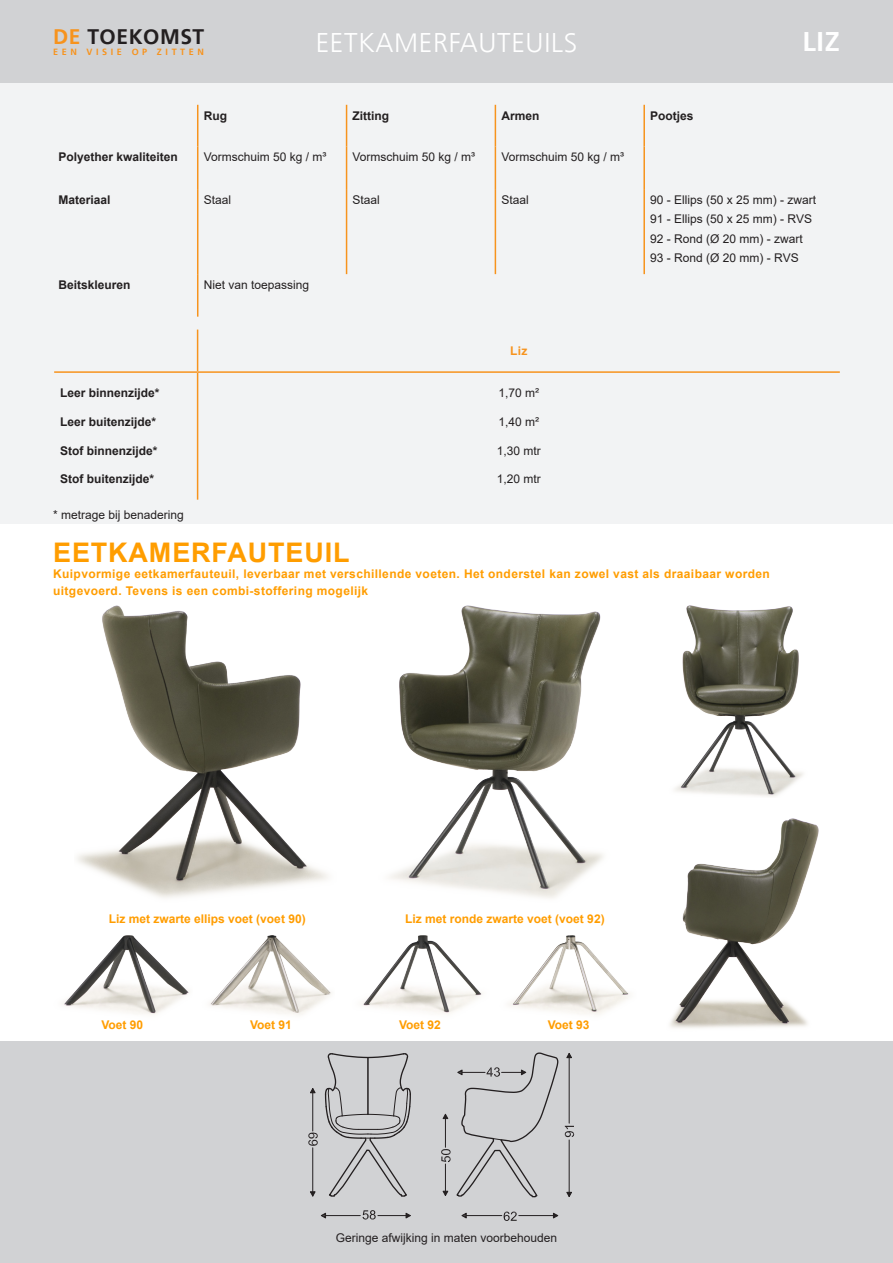
<style>
.page{position:relative;width:893px;height:1263px;background:#fff}
.page>*{position:absolute;margin:0;border:0;box-sizing:border-box;transform-origin:0 0}
.t1{font:300 27px "Frutiger";letter-spacing:.025em;color:#fff}
.t2{font:700 27px "Arial";letter-spacing:.03em;color:#ff9d00}
.t3{font:700 27px "Frutiger";color:#fff}
.t4{font:700 21px "Frutiger";letter-spacing:.025em;color:#231f20}
.t5{font:12px "Arial";color:#231f20}
.t6{font:700 12px "Arial";letter-spacing:.03em;color:#ff9d00}
.t7{font:700 12px "Arial";color:#231f20}
.t8{font:700 12px "Arial";color:#ff9d00}
.t9{font:700 12px "Arial";color:#f7931d}
.t10{font:700 9px "Frutiger";letter-spacing:.4em;color:#f7931d}
.s1{color:#f7931d}
</style>
<div class="page">
<div style="left:0;top:0;width:893px;height:84px;background:#d1d2d4"></div>
<div style="left:0;top:1042px;width:893px;height:221px;background:#d1d2d4"></div>
<hr style="left:326px;top:1215px;width:34px;height:1px;background:#231f20">
<hr style="left:378px;top:1215px;width:32px;height:1px;background:#231f20">
<hr style="left:466px;top:1215px;width:36px;height:1px;background:#231f20">
<hr style="left:519px;top:1215px;width:39px;height:1px;background:#231f20">
<svg style="left:363px;top:1210px;width:13px;height:10px"></svg>
<svg style="left:503px;top:1211px;width:14px;height:10px"></svg>
<hr style="left:569px;top:1053px;width:1px;height:70px;background:#231f20">
<hr style="left:569px;top:1140px;width:1px;height:56px;background:#231f20">
<svg style="left:565px;top:1126px;width:10px;height:11px"></svg>
<svg style="left:461px;top:1213px;width:6px;height:5px"></svg>
<svg style="left:321px;top:1213px;width:5px;height:5px"></svg>
<svg style="left:553px;top:1213px;width:5px;height:5px"></svg>
<svg style="left:406px;top:1213px;width:5px;height:5px"></svg>
<svg style="left:566px;top:1053px;width:6px;height:5px"></svg>
<svg style="left:566px;top:1192px;width:6px;height:5px"></svg>
<svg style="left:441px;top:1052px;width:118px;height:146px"></svg>
<svg style="left:308px;top:1053px;width:103px;height:144px"></svg>
<img style="left:77px;top:606px;width:251px;height:292px">
<img style="left:670px;top:819px;width:149px;height:209px">
<img style="left:390px;top:606px;width:213px;height:292px">
<img style="left:675px;top:606px;width:128px;height:191px">
<img style="left:62px;top:935px;width:127px;height:80px">
<img style="left:210px;top:935px;width:121px;height:80px">
<img style="left:362px;top:935px;width:120px;height:79px">
<img style="left:509px;top:935px;width:121px;height:80px">
<div style="left:0;top:84px;width:893px;height:440px;background:#f2f3f4"></div>
<hr style="left:197px;top:105px;width:1px;height:42px;background:#f7931d">
<hr style="left:346px;top:105px;width:1px;height:42px;background:#f7931d">
<hr style="left:495px;top:105px;width:1px;height:42px;background:#f7931d">
<hr style="left:643px;top:105px;width:2px;height:42px;background:#f7931d">
<hr style="left:197px;top:147px;width:1px;height:42px;background:#f7931d">
<hr style="left:346px;top:147px;width:1px;height:42px;background:#f7931d">
<hr style="left:495px;top:147px;width:1px;height:42px;background:#f7931d">
<hr style="left:643px;top:147px;width:2px;height:42px;background:#f7931d">
<hr style="left:197px;top:189px;width:1px;height:85px;background:#f7931d">
<hr style="left:346px;top:189px;width:1px;height:85px;background:#f7931d">
<hr style="left:495px;top:189px;width:1px;height:85px;background:#f7931d">
<hr style="left:643px;top:189px;width:2px;height:85px;background:#f7931d">
<hr style="left:197px;top:274px;width:1px;height:43px;background:#f7931d">
<hr style="left:197px;top:330px;width:1px;height:41px;background:#f7931d">
<hr style="left:54px;top:371px;width:144px;height:2px;background:#f7931d">
<hr style="left:198px;top:371px;width:642px;height:2px;background:#f7931d">
<hr style="left:197px;top:373px;width:1px;height:127px;background:#f7931d">
<p class="t4" style="left:53px;top:24px;width:153px"><span class="s1">DE</span> TOEKOMST</p>
<p class="t10" style="left:53px;top:46px;width:152px">EEN VISIE OP ZITTEN</p>
<p class="t1" style="left:316px;top:27px;width:263px">EETKAMERFAUTEUILS</p>
<p class="t3" style="left:802px;top:26px;width:39px">LIZ</p>
<p class="t7" style="left:204px;top:107px;width:25px">Rug</p>
<p class="t7" style="left:353px;top:107px;width:38px">Zitting</p>
<p class="t7" style="left:501px;top:107px;width:40px">Armen</p>
<p class="t7" style="left:650px;top:107px;width:45px">Pootjes</p>
<p class="t7" style="left:59px;top:149px;width:121px">Polyether kwaliteiten</p>
<p class="t5" style="left:204px;top:149px;width:124px">Vormschuim 50 kg / m³</p>
<p class="t5" style="left:353px;top:149px;width:124px">Vormschuim 50 kg / m³</p>
<p class="t5" style="left:501px;top:149px;width:124px">Vormschuim 50 kg / m³</p>
<p class="t7" style="left:59px;top:191px;width:54px">Materiaal</p>
<p class="t5" style="left:204px;top:191px;width:29px">Staal</p>
<p class="t5" style="left:353px;top:191px;width:29px">Staal</p>
<p class="t5" style="left:501px;top:191px;width:29px">Staal</p>
<p class="t5" style="left:650px;top:191px;width:168px">90 - Ellips (50 x 25 mm) - zwart</p>
<p class="t5" style="left:650px;top:211px;width:163px">91 - Ellips (50 x 25 mm) - RVS</p>
<p class="t5" style="left:650px;top:230px;width:154px">92 - Rond (Ø 20 mm) - zwart</p>
<p class="t5" style="left:650px;top:250px;width:150px">93 - Rond (Ø 20 mm) - RVS</p>
<p class="t7" style="left:59px;top:276px;width:74px">Beitskleuren</p>
<p class="t5" style="left:204px;top:276px;width:107px">Niet van toepassing</p>
<p class="t7" style="left:60px;top:384px;width:101px">Leer binnenzijde*</p>
<p class="t7" style="left:60px;top:413px;width:98px">Leer buitenzijde*</p>
<p class="t7" style="left:60px;top:442px;width:99px">Stof binnenzijde*</p>
<p class="t7" style="left:60px;top:471px;width:96px">Stof buitenzijde*</p>
<p class="t5" style="left:53px;top:506px;width:132px">* metrage bij benadering</p>
<p class="t9" style="left:510px;top:342px;width:19px">Liz</p>
<p class="t5" style="left:498px;top:385px;width:42px">1,70 m²</p>
<p class="t5" style="left:498px;top:413px;width:42px">1,40 m²</p>
<p class="t5" style="left:497px;top:442px;width:46px">1,30 mtr</p>
<p class="t5" style="left:497px;top:471px;width:46px">1,20 mtr</p>
<p class="t2" style="left:53px;top:533px;width:298px">EETKAMERFAUTEUIL</p>
<p class="t6" style="left:53px;top:566px;width:718px">Kuipvormige eetkamerfauteuil, leverbaar met verschillende voeten. Het onderstel kan zowel vast als draaibaar worden</p>
<p class="t6" style="left:53px;top:582px;width:317px">uitgevoerd. Tevens is een combi-stoffering mogelijk</p>
<p class="t8" style="left:109px;top:910px;width:198px">Liz met zwarte ellips voet (voet 90)</p>
<p class="t8" style="left:405px;top:910px;width:201px">Liz met ronde zwarte voet (voet 92)</p>
<p class="t6" style="left:101px;top:1017px;width:43px">Voet 90</p>
<p class="t6" style="left:250px;top:1017px;width:43px">Voet 91</p>
<p class="t6" style="left:399px;top:1017px;width:43px">Voet 92</p>
<p class="t6" style="left:548px;top:1017px;width:43px">Voet 93</p>
<p class="t5" style="left:336px;top:1229px;width:223px">Geringe afwijking in maten voorbehouden</p>
</div>
